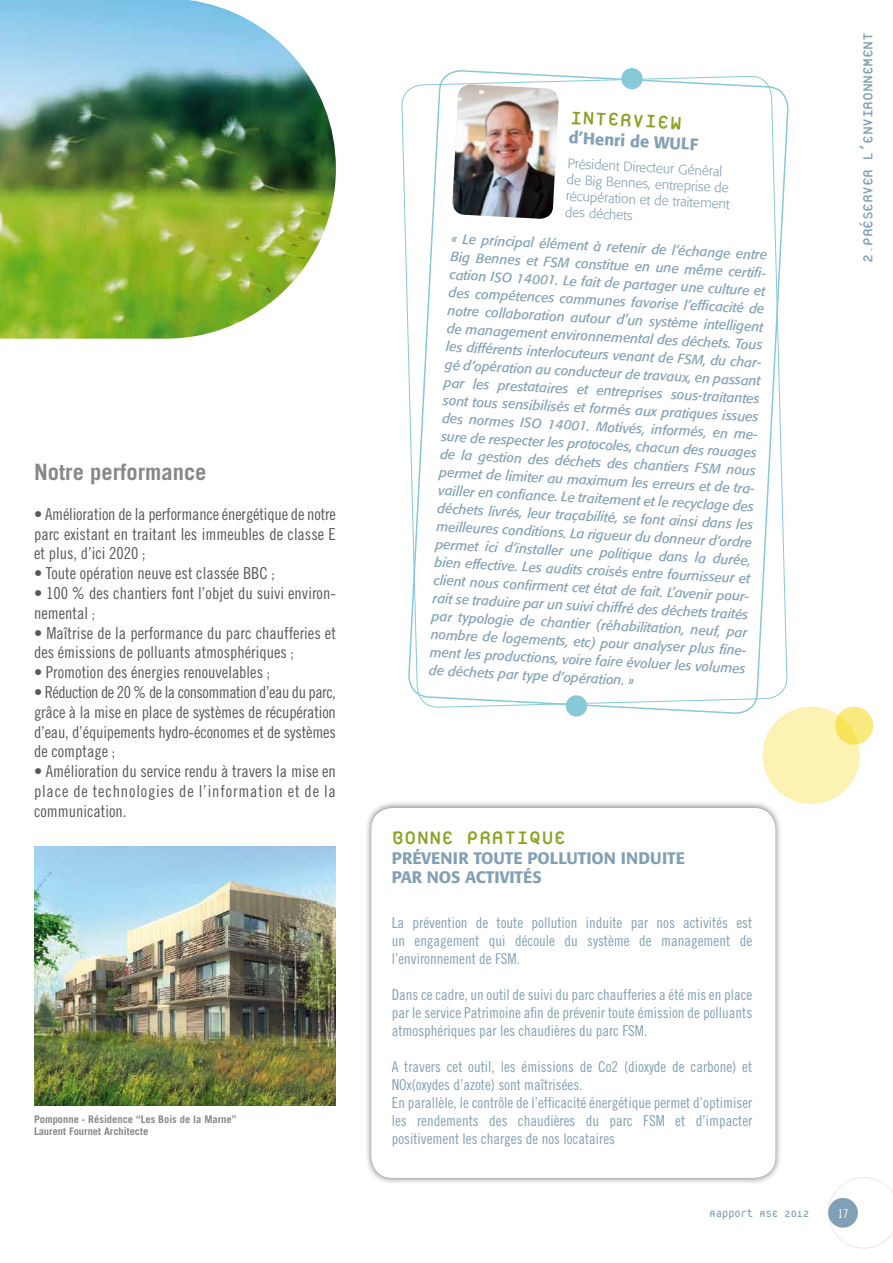
<style>
.page{position:relative;width:893px;height:1263px;background:#fff}
.page>*{position:absolute;margin:0;border:0;box-sizing:border-box;transform-origin:0 0}
.t1{font:27px "Platelet";color:#86a322}
.t2{font:700 22.5px "Trade Gothic";color:#87888a}
.t3{font:19.5px "Platelet";color:#81a0b5}
.t4{font:16.5px/19.8px "Trade Gothic Cond Eighteen";color:#58585a;text-align:justify}
.t5{font:500 16.5px/19.8px "Formata";color:#81a0b5}
.t6{font:15px/18px "Trade Gothic Cond Eighteen";color:#81a0b5;text-align:justify}
.t7{font:italic 13.5px/18px "Formata";color:#81a0b5;text-align:justify}
.t8{font:300 13.5px/16.2px "Formata";color:#81a0b5}
.t9{font:13.5px "Platelet";color:#81a0b5}
.t10{font:12px "Trade Gothic Cond Eighteen";color:#fff}
.t11{font:700 10.5px/12.6px "Trade Gothic";color:#87888a}
.s1{font-size:15px}
</style>
<div class="page">
<svg style="left:828px;top:1177px;width:65px;height:71px"></svg>
<div style="left:828px;top:1198px;width:30px;height:30px;background:#81a0b5;border-radius:50%"></div>
<img style="left:34px;top:847px;width:302px;height:259px">
<img style="left:0;top:0;width:336px;height:339px">
<div style="left:763px;top:707px;width:97px;height:97px;background:#fbf2b3;border-radius:50%"></div>
<svg style="left:835px;top:707px;width:38px;height:38px"></svg>
<div style="left:364px;top:800px;width:418px;height:385px;background:#000;opacity:.55"></div>
<div style="left:371px;top:808px;width:404px;height:370px;background:#fff;border-radius:21px"></div>
<svg style="left:407px;top:70px;width:382px;height:662px"></svg>
<div style="left:566px;top:695px;width:21px;height:22px;background:#88c9d8;border-radius:50%"></div>
<div style="left:621px;top:68px;width:22px;height:22px;background:#88c9d8;border-radius:50%"></div>
<img style="left:452px;top:85px;width:107px;height:134px">
<svg style="left:671px;top:116px;width:10px;height:14px"></svg>
<h2 class="t2" style="left:34px;top:458px;width:174px">Notre performance</h2>
<p class="t4" style="left:34px;top:504px;width:303px">• Amélioration de la performance énergétique de notre parc existant en traitant les immeubles de classe E et plus, d’ici 2020 <span class="s1">;</span></p>
<p class="t4" style="left:34px;top:563px;width:242px">• Toute opération neuve est classée BBC <span class="s1">;</span></p>
<p class="t4" style="left:34px;top:583px;width:303px">• 100 % des chantiers font l’objet du suivi environ&shy;nemental <span class="s1">;</span></p>
<p class="t4" style="left:34px;top:623px;width:303px">• Maîtrise de la performance du parc chaufferies et des émissions de polluants atmosphériques <span class="s1">;</span></p>
<p class="t4" style="left:34px;top:662px;width:238px">• Promotion des énergies renouvelables <span class="s1">;</span></p>
<p class="t4" style="left:34px;top:682px;width:303px">• Réduction de 20 % de la consommation d’eau du parc, grâce à la mise en place de systèmes de récupération d’eau, d’équipements hydro-économes et de systèmes de comptage <span class="s1">;</span></p>
<p class="t4" style="left:34px;top:761px;width:303px">• Amélioration du service rendu à travers la mise en place de technologies de l’information et de la communication.</p>
<p class="t11" style="left:34px;top:1112px;width:204px">Pomponne - Résidence “Les Bois de la Marne”<br>Laurent Fournet Architecte</p>
<h1 class="t1" style="left:571px;top:105px;width:27px;rotate:3deg">Intervie</h1>
<p class="t5" style="left:569px;top:128px;width:131px;rotate:3deg">d’Henri de WULF</p>
<p class="t8" style="left:568px;top:155px;width:166px;rotate:3deg">Président Directeur Général de Big Bennes, entreprise de récupération et de traitement des déchets</p>
<p class="t7" style="left:452px;top:230px;width:318px;rotate:3deg">« Le principal élément à retenir de l’échange entre Big Bennes et FSM constitue en une même certifi - cation ISO 14001. Le fait de partager une culture et des compétences communes favorise l’effi cacité de notre collaboration autour d’un système intelligent de management environnemental des déchets. Tous les différents interlocuteurs venant de FSM, du char&shy;gé d’opération au conducteur de travaux, en passant par les prestataires et entreprises sous-traitantes sont tous sensibilisés et formés aux pratiques issues des normes ISO 14001. Motivés, informés, en me&shy;sure de respecter les protocoles, chacun des rouages de la gestion des déchets des chantiers FSM nous permet de limiter au maximum les erreurs et de tra&shy;vailler en confi ance. Le traitement et le recyclage des déchets livrés, leur traçabilité, se font ainsi dans les meilleures conditions. La rigueur du donneur d’ordre permet ici d’installer une politique dans la durée, bien effective. Les audits croisés entre fournisseur et client nous confi rment cet état de fait. L’avenir pour&shy;rait se traduire par un suivi chiffré des déchets traités par typologie de chantier (réhabilitation, neuf, par nombre de logements, etc) pour analyser plus fi ne&shy;ment les productions, voire faire évoluer les volumes de déchets par type d’opération. »</p>
<h3 class="t3" style="left:859px;top:263px;width:229px;rotate:-90deg">2.préserver l’environnement</h3>
<h1 class="t1" style="left:392px;top:825px;width:13px">bonne</h1>
<h1 class="t1" style="left:467px;top:825px;width:13px">prati</h1>
<h1 class="t1" style="left:529px;top:825px;width:35px">que</h1>
<p class="t5" style="left:392px;top:848px;width:295px">PRÉVENIR TOUTE POLLUTION INDUITE<br>PAR NOS ACTIVITÉS</p>
<p class="t6" style="left:392px;top:913px;width:362px">La prévention de toute pollution induite par nos activités est un engagement qui découle du système de management de l’environnement de FSM.</p>
<p class="t6" style="left:392px;top:985px;width:362px">Dans ce cadre, un outil de suivi du parc chaufferies a été mis en place par le service Patrimoine afin de prévenir toute émission de polluants atmosphériques par les chaudières du parc FSM.</p>
<p class="t6" style="left:392px;top:1057px;width:362px;text-align:left">A travers cet outil, les émissions de Co2 (dioxyde de carbone) et NOx(oxydes d’azote) sont maîtrisées.<br>En parallèle, le contrôle de l’efficacité énergétique permet d’optimiser les rendements des chaudières du parc FSM et d’impacter positivement les charges de nos locataires</p>
<p class="t9" style="left:710px;top:1208px;width:101px">Rapport RSE 2012</p>
<p class="t10" style="left:838px;top:1206px;width:12px">17</p>
</div>
